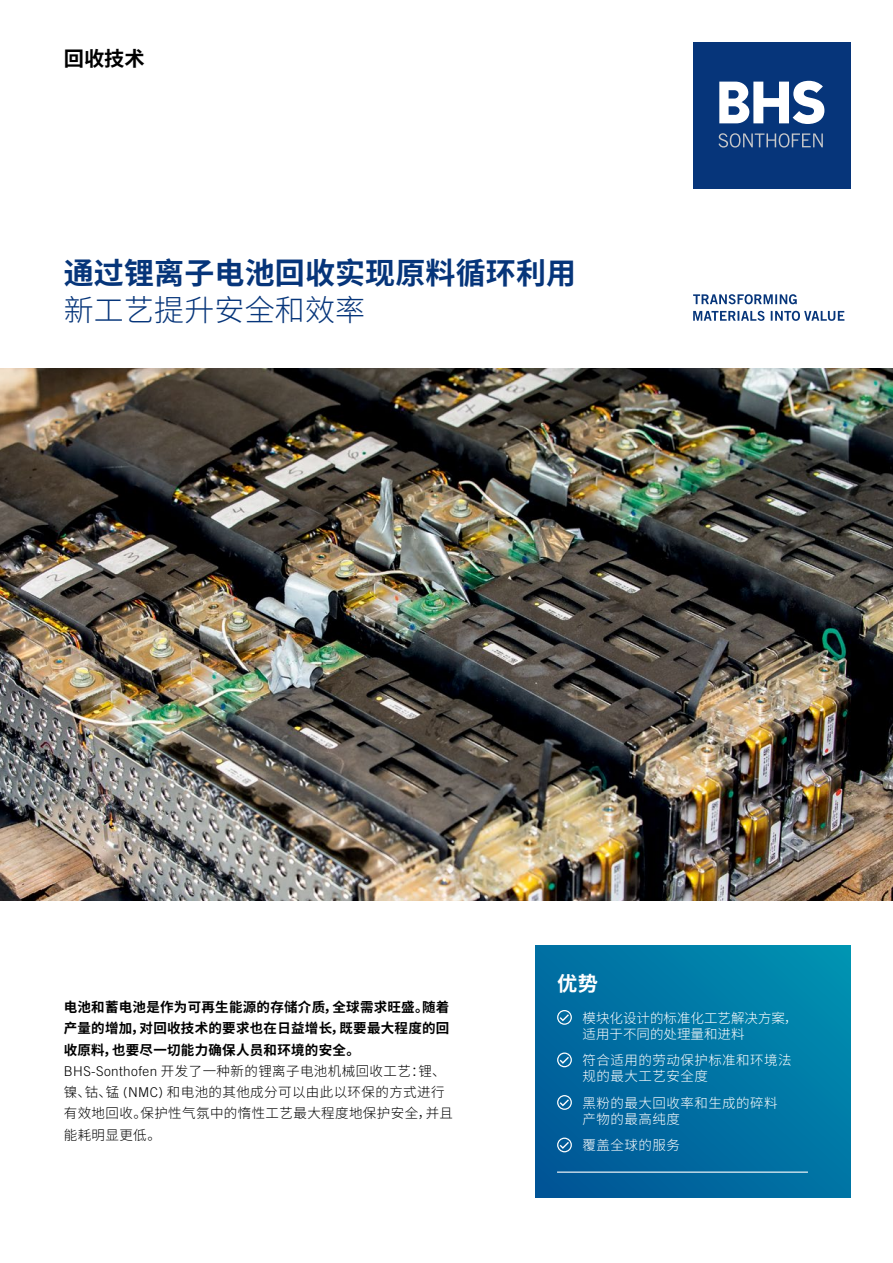
<style>
.page{position:relative;width:893px;height:1263px;background:#fff}
.page>*{position:absolute;margin:0;border:0;box-sizing:border-box;transform-origin:0 0}
.Titel_25_27{font:700 30px "Source Han Sans SC";letter-spacing:.005em;color:#06357a}
.Titel_25_27-2{font:300 30px "Source Han Sans SC";letter-spacing:.005em;color:#06357a}
.Rubrik_14_6_17{font:700 20.25px "Source Han Sans SC";color:#000}
.Copy_9_11{font:700 20.25px "Source Han Sans SC";color:#fff}
.Copy_9___11{font:300 13.5px/21.3px "Source Han Sans SC";letter-spacing:.03em;color:#000}
.Copy_9_11-2{font:300 13.5px/15.9px "Source Han Sans SC";letter-spacing:.035em;color:#fff}
.Copy_9_11-3{font:300 13.5px/15.9px "Source Han Sans SC";color:#fff}
.s1{font-weight:700}
.s2{font-family:"Trade Gothic LT Std"}
</style>
<div class="page">
<img style="left:0;top:369px;width:893px;height:531px">
<div style="left:693px;top:43px;width:157px;height:146px;background:#06357a"></div>
<svg style="left:718px;top:133px;width:105px;height:15px"></svg>
<svg style="left:719px;top:81px;width:105px;height:43px"></svg>
<svg style="left:693px;top:311px;width:151px;height:10px"></svg>
<svg style="left:693px;top:294px;width:104px;height:10px"></svg>
<svg style="left:536px;top:945px;width:314px;height:253px;background:#0072a3"></svg>
<svg style="left:557px;top:1010px;width:15px;height:15px"></svg>
<svg style="left:557px;top:1052px;width:15px;height:15px"></svg>
<svg style="left:557px;top:1095px;width:15px;height:15px"></svg>
<svg style="left:557px;top:1137px;width:15px;height:15px"></svg>
<hr style="left:557px;top:1171px;width:251px;height:2px;background:#fff">
<p class="Rubrik_14_6_17" style="left:64px;top:47px;width:82px">回收技术</p>
<p class="Titel_25_27" style="left:64px;top:256px;width:514px">通过锂离子电池回收实现原料循环利用</p>
<p class="Titel_25_27-2" style="left:64px;top:293px;width:303px">新工艺提升安全和效率</p>
<p class="Copy_9___11" style="left:64px;top:997px;width:391px"><span class="s1">电池和蓄电池是作为可再生能源的存储介质，全球需求旺盛。随着产量的增加，对回收技术的要求也在日益增长，既要最大程度的回收原料，也要尽一切能力确保人员和环境的安全。<br></span><span class="s2">BHS-Sonthofen</span> 开发了一种新的锂离子电池机械回收工艺：锂、镍、钴、锰 <span class="s2">(NMC)</span> 和电池的其他成分可以由此以环保的方式进行有效地回收。保护性气氛中的惰性工艺最大程度地保护安全，并且能耗明显更低。</p>
<p class="Copy_9_11" style="left:557px;top:972px;width:42px">优势</p>
<p class="Copy_9_11-3" style="left:583px;top:1010px;width:217px">模块化设计的标准化工艺解决方案，适用于不同的处理量和进料</p>
<p class="Copy_9_11-2" style="left:583px;top:1052px;width:211px">符合适用的劳动保护标准和环境法规的最大工艺安全度</p>
<p class="Copy_9_11-2" style="left:583px;top:1095px;width:197px">黑粉的最大回收率和生成的碎料产物的最高纯度</p>
<p class="Copy_9_11-2" style="left:583px;top:1138px;width:99px">覆盖全球的服务</p>
</div>
